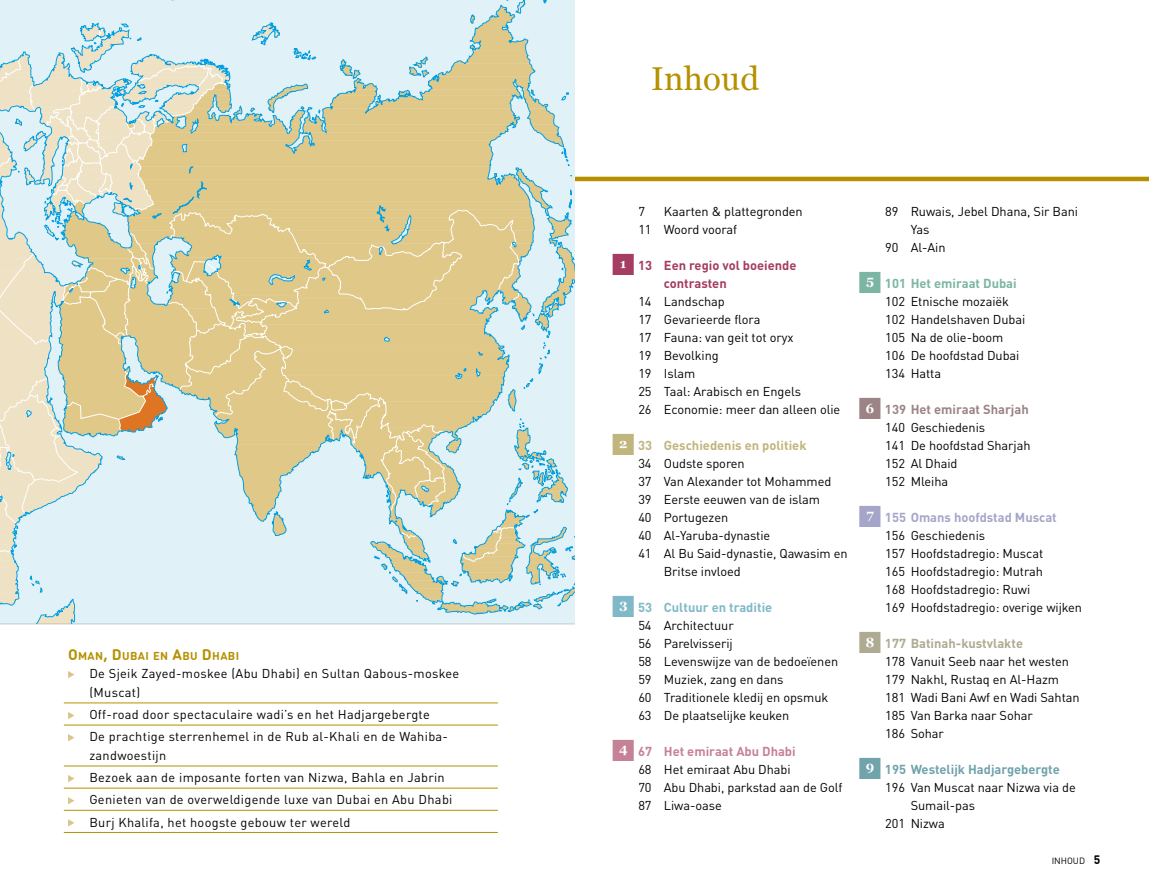
<style>
.page{position:relative;width:1149px;height:893px;background:#fff}
.page>*{position:absolute;margin:0;border:0;box-sizing:border-box;transform-origin:0 0}
.t1{font:33px "Georgia";letter-spacing:.005em;color:#b59100}
.t2{font:30px "Dominicus";color:#a53c62}
.t3{font:30px "Dominicus";color:#c0b57c}
.t4{font:30px "Dominicus";color:#7fb9c8}
.t5{font:30px "Dominicus";color:#c58296}
.t6{font:30px "Dominicus";color:#7cb5a4}
.t7{font:30px "Dominicus";color:#9c8486}
.t8{font:30px "Dominicus";color:#a5a5ca}
.t9{font:30px "Dominicus";color:#aeab92}
.t10{font:30px "Dominicus";color:#71a3aa}
.t11{font:700 12.9px/18px "DIN Pro";color:#a53c62}
.t12{font:700 12.9px "DIN Pro";color:#71a3aa}
.t13{font:700 12.9px "DIN Pro";color:#c0b57c}
.t14{font:700 12.9px "DIN Pro";color:#a5a5ca}
.t15{font:700 12.9px "DIN Pro";color:#aeab92}
.t16{font:700 12.9px "DIN Pro";color:#c58296}
.t17{font:700 12.9px "DIN Pro";color:#9c8486}
.t18{font:700 12.9px "DIN Pro";color:#7fb9c8}
.t19{font:700 12.9px "DIN Pro";color:#7cb5a4}
.t20{font:12.75px/18px "DIN Pro";letter-spacing:-.005em;color:#000}
.t21{font:12.75px/22.2px "DIN Pro";letter-spacing:.025em;color:#000}
.t22{font:700 11.25px "DIN Round Offc";letter-spacing:.035em;color:#b59100}
.t23{font:9px "DIN Pro";color:#000}
.s1{font-size:15px}
.s2{font-family:"DIN Round Offc";font-weight:700;font-size:12px}
</style>
<div class="page">
<hr style="left:574px;top:177px;width:574px;height:4px;background:#b59100">
<svg style="left:0;top:0;width:574px;height:624px;background:#d9dbc5"></svg>
<hr style="left:64px;top:702px;width:433px;height:1px;background:#b59100">
<hr style="left:64px;top:725px;width:433px;height:1px;background:#b59100">
<hr style="left:64px;top:766px;width:433px;height:1px;background:#b59100">
<hr style="left:64px;top:788px;width:433px;height:1px;background:#b59100">
<hr style="left:64px;top:810px;width:433px;height:1px;background:#b59100">
<hr style="left:64px;top:832px;width:433px;height:1px;background:#b59100">
<svg style="left:68px;top:671px;width:6px;height:7px"></svg>
<svg style="left:68px;top:712px;width:6px;height:7px"></svg>
<svg style="left:68px;top:734px;width:6px;height:7px"></svg>
<svg style="left:68px;top:775px;width:6px;height:7px"></svg>
<svg style="left:68px;top:797px;width:6px;height:7px"></svg>
<svg style="left:68px;top:819px;width:6px;height:7px"></svg>
<p class="t22" style="left:68px;top:648px;width:172px"><span class="s1">O</span>MAN<span class="s1">, D</span>UBAI EN <span class="s1">A</span>BU <span class="s1">D</span>HABI</p>
<p class="t21" style="left:89px;top:663px;width:371px;line-height:18.8px">De Sjeik Zayed-moskee (Abu Dhabi) en Sultan Qabous-moskee (Muscat)</p>
<p class="t21" style="left:89px;top:702px;width:360px">Off-road door spectaculaire wadi’s en het Hadjargebergte<br>De prachtige sterrenhemel in de Rub al-Khali en de Wahiba-</p>
<p class="t21" style="left:89px;top:743px;width:364px">zandwoestijn<br>Bezoek aan de imposante forten van Nizwa, Bahla en Jabrin Genieten van de overweldigende luxe van Dubai en Abu Dhabi Burj Khalifa, het hoogste gebouw ter wereld</p>
<h1 class="t1" style="left:651px;top:59px;width:110px">Inhoud</h1>
<p class="t20" style="left:638px;top:201px;width:166px;text-indent:26px">Kaarten &amp; plattegronden<br>11 Woord vooraf</p>
<p class="t20" style="left:638px;top:201px;width:8px">7</p>
<h2 class="t2" style="left:612px;top:250px;width:16px">1</h2>
<p class="t11" style="left:663px;top:255px;width:134px;text-indent:-26px">13 Een regio vol boeiende contrasten</p>
<p class="t20" style="left:638px;top:291px;width:203px">14 Landschap<br>17 Gevarieerde flora<br>17 Fauna: van geit tot oryx<br>19 Bevolking<br>19 Islam<br>25 Taal: Arabisch en Engels<br>26 Economie: meer dan alleen olie</p>
<h2 class="t3" style="left:612px;top:430px;width:16px">2</h2>
<p class="t13" style="left:638px;top:435px;width:170px">33 Geschiedenis en politiek</p>
<p class="t20" style="left:638px;top:453px;width:108px">34 Oudste sporen</p>
<p class="t20" style="left:638px;top:471px;width:194px">37 Van Alexander tot Mohammed</p>
<p class="t20" style="left:638px;top:489px;width:183px">39 Eerste eeuwen van de islam</p>
<p class="t20" style="left:638px;top:507px;width:91px">40 Portugezen</p>
<p class="t20" style="left:638px;top:525px;width:133px">40 Al-Yaruba-dynastie</p>
<p class="t20" style="left:638px;top:543px;width:211px">41 Al Bu Said-dynastie, Qawasim en</p>
<p class="t20" style="left:663px;top:561px;width:78px">Britse invloed</p>
<h2 class="t4" style="left:612px;top:592px;width:16px">3</h2>
<p class="t18" style="left:638px;top:597px;width:136px">53 Cultuur en traditie</p>
<p class="t20" style="left:638px;top:615px;width:201px">54 Architectuur<br>56 Parelvisserij<br>58 Levenswijze van de bedoeïenen<br>59 Muziek, zang en dans<br>60 Traditionele kledij en opsmuk<br>63 De plaatselijke keuken</p>
<h2 class="t5" style="left:612px;top:736px;width:16px">4</h2>
<p class="t16" style="left:638px;top:741px;width:159px">67 Het emiraat Abu Dhabi</p>
<p class="t20" style="left:638px;top:759px;width:205px">68 Het emiraat Abu Dhabi<br>70 Abu Dhabi, parkstad aan de Golf<br>87 Liwa-oase</p>
<p class="t20" style="left:884px;top:201px;width:194px">89 Ruwais, Jebel Dhana, Sir Bani</p>
<p class="t20" style="left:910px;top:219px;width:20px">Yas</p>
<p class="t20" style="left:884px;top:237px;width:62px">90 Al-Ain</p>
<h2 class="t6" style="left:859px;top:268px;width:16px">5</h2>
<p class="t19" style="left:884px;top:273px;width:133px">101 Het emiraat Dubai</p>
<p class="t20" style="left:884px;top:291px;width:142px">102 Etnische mozaiëk<br>102 Handelshaven Dubai<br>105 Na de olie-boom<br>106 De hoofdstad Dubai<br>134 Hatta</p>
<h2 class="t7" style="left:859px;top:394px;width:16px">6</h2>
<p class="t17" style="left:884px;top:399px;width:145px">139 Het emiraat Sharjah</p>
<p class="t20" style="left:884px;top:417px;width:147px">140 Geschiedenis<br>141 De hoofdstad Sharjah<br>152 Al Dhaid<br>152 Mleiha</p>
<h2 class="t8" style="left:859px;top:502px;width:16px">7</h2>
<p class="t14" style="left:884px;top:507px;width:173px">155 Omans hoofdstad Muscat</p>
<p class="t20" style="left:884px;top:525px;width:198px">156 Geschiedenis<br>157 Hoofdstadregio: Muscat<br>165 Hoofdstadregio: Mutrah<br>168 Hoofdstadregio: Ruwi<br>169 Hoofdstadregio: overige wijken</p>
<h2 class="t9" style="left:859px;top:628px;width:16px">8</h2>
<p class="t15" style="left:884px;top:633px;width:139px">177 Batinah-kustvlakte</p>
<p class="t20" style="left:884px;top:651px;width:196px">178 Vanuit Seeb naar het westen<br>179 Nakhl, Rustaq en Al-Hazm<br>181 Wadi Bani Awf en Wadi Sahtan<br>185 Van Barka naar Sohar<br>186 Sohar</p>
<h2 class="t10" style="left:859px;top:754px;width:16px">9</h2>
<p class="t12" style="left:884px;top:759px;width:176px">195 Westelijk Hadjargebergte</p>
<p class="t20" style="left:884px;top:777px;width:192px">196 Van Muscat naar Nizwa via de</p>
<p class="t20" style="left:910px;top:795px;width:66px">Sumail-pas</p>
<p class="t20" style="left:884px;top:813px;width:61px">201 Nizwa</p>
<p class="t23" style="left:1051px;top:854px;width:50px">INHOUD <span class="s2">5</span></p>
</div>
